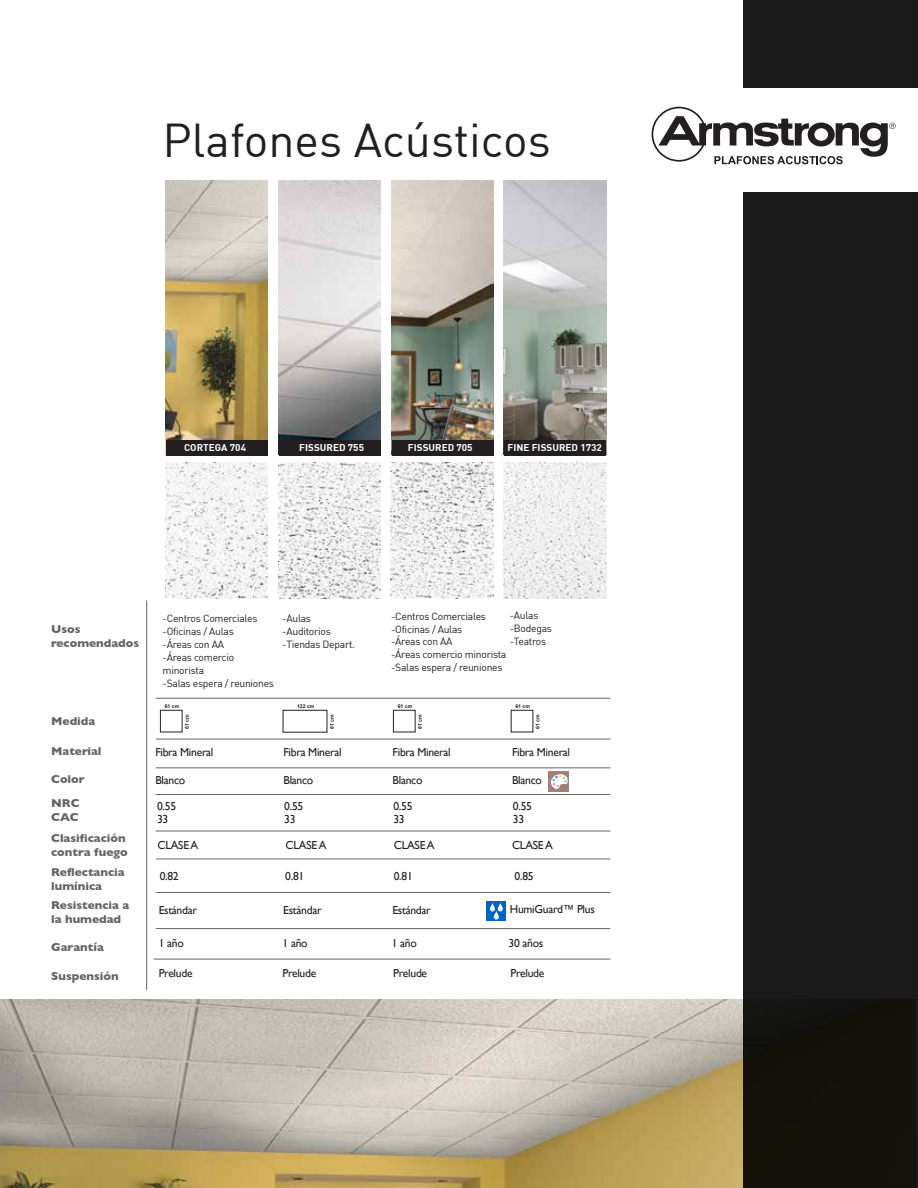
<style>
.page{position:relative;width:918px;height:1188px;background:#fff}
.page>*{position:absolute;margin:0;border:0;box-sizing:border-box;transform-origin:0 0}
.t1{font:46.5px "DIN";color:#231f20}
.t2{font:11.55px/12.9px "Gill Sans";letter-spacing:-.025em;color:#231f20}
.t3{font:700 11.55px/14px "Gill Sans";color:#636466}
.t4{font:10.35px/12.9px "DIN";letter-spacing:-.025em;color:#231f20}
.t5{font:9.6px "DIN Bold";color:#fff}
.t6{font:700 5.1px "Arial";color:#231f20}
</style>
<div class="page">
<img style="left:0;top:999px;width:744px;height:189px">
<div style="left:744px;top:192px;width:174px;height:996px;background:linear-gradient(to right,#191817,#191917)"></div>
<div style="left:744px;top:0;width:174px;height:88px;background:#1a1a1a"></div>
<svg style="left:652px;top:107px;width:244px;height:57px"></svg>
<hr style="left:146px;top:601px;width:1px;height:389px;background:#666767">
<hr style="left:156px;top:698px;width:454px;height:1px;background:#666767">
<hr style="left:156px;top:739px;width:454px;height:1px;background:#666767">
<hr style="left:156px;top:767px;width:454px;height:1px;background:#666767">
<hr style="left:156px;top:794px;width:454px;height:1px;background:#666767">
<hr style="left:156px;top:831px;width:454px;height:1px;background:#666767">
<hr style="left:156px;top:858px;width:454px;height:1px;background:#666767">
<hr style="left:156px;top:892px;width:454px;height:1px;background:#666767">
<hr style="left:156px;top:928px;width:454px;height:1px;background:#666767">
<hr style="left:154px;top:959px;width:456px;height:1px;background:#666767">
<div style="left:487px;top:901px;width:19px;height:20px;background:#0064c5"></div>
<svg style="left:490px;top:902px;width:5px;height:9px"></svg>
<svg style="left:498px;top:902px;width:5px;height:9px"></svg>
<svg style="left:494px;top:910px;width:5px;height:10px"></svg>
<div style="left:549px;top:771px;width:20px;height:20px;background:#a27f74"></div>
<svg style="left:548px;top:771px;width:20px;height:18px"></svg>
<img style="left:165px;top:180px;width:103px;height:275px">
<img style="left:165px;top:463px;width:103px;height:135px">
<img style="left:278px;top:180px;width:103px;height:275px">
<img style="left:278px;top:463px;width:103px;height:135px">
<img style="left:391px;top:180px;width:103px;height:275px">
<svg style="left:390px;top:462px;width:104px;height:137px"></svg>
<img style="left:391px;top:463px;width:102px;height:135px">
<img style="left:504px;top:180px;width:102px;height:260px">
<svg style="left:503px;top:462px;width:104px;height:137px"></svg>
<img style="left:504px;top:463px;width:102px;height:135px">
<div style="left:160px;top:710px;width:23px;height:22px;border:1px solid #231f20"></div>
<div style="left:283px;top:710px;width:44px;height:23px;border:1px solid #231f20"></div>
<div style="left:393px;top:710px;width:23px;height:22px;border:1px solid #231f20"></div>
<div style="left:166px;top:440px;width:102px;height:16px;background:#231f20"></div>
<div style="left:279px;top:440px;width:102px;height:16px;background:#231f20"></div>
<div style="left:392px;top:440px;width:102px;height:16px;background:#231f20"></div>
<div style="left:504px;top:440px;width:102px;height:16px;background:#231f20"></div>
<h1 class="t1" style="left:162px;top:111px;width:390px">Plafones Acústicos</h1>
<p class="t5" style="left:184px;top:441px;width:63px">CORTEGA 704</p>
<p class="t5" style="left:299px;top:441px;width:66px">FISSURED 755</p>
<p class="t5" style="left:408px;top:441px;width:66px">FISSURED 705</p>
<p class="t5" style="left:508px;top:441px;width:96px">FINE FISSURED 1732</p>
<p class="t3" style="left:51px;top:622px;width:89px">Usos recomendados</p>
<p class="t3" style="left:51px;top:714px;width:46px">Medida</p>
<p class="t3" style="left:51px;top:744px;width:52px">Material</p>
<p class="t3" style="left:51px;top:767px;width:35px;line-height:24.2px">Color<br>NRC</p>
<p class="t3" style="left:51px;top:806px;width:76px;line-height:21.5px">CAC<br>Clasificación</p>
<p class="t3" style="left:51px;top:842px;width:78px;line-height:19.5px">contra fuego<br>Reflectancia</p>
<p class="t3" style="left:51px;top:876px;width:80px;line-height:19.8px">lumínica<br>Resistencia a</p>
<p class="t3" style="left:51px;top:912px;width:71px">la humedad</p>
<p class="t3" style="left:51px;top:940px;width:54px">Garantía</p>
<p class="t3" style="left:51px;top:969px;width:69px">Suspensión</p>
<p class="t4" style="left:163px;top:612px;width:113px">-Centros Comerciales -Oficinas / Aulas<br>-Áreas con AA<br>-Áreas comercio minorista<br>-Salas espera / reuniones</p>
<p class="t4" style="left:282px;top:612px;width:74px">-Aulas -Auditorios -Tiendas Depart.</p>
<p class="t4" style="left:391px;top:609px;width:117px">-Centros Comerciales -Oficinas / Aulas<br>-Áreas con AA<br>-Áreas comercio minorista -Salas espera / reuniones</p>
<p class="t4" style="left:510px;top:609px;width:44px">-Aulas -Bodegas -Teatros</p>
<p class="t6" style="left:165px;top:703px;width:16px">61 cm</p>
<p class="t6" style="left:297px;top:703px;width:19px">122 cm</p>
<p class="t6" style="left:184px;top:729px;width:16px;rotate:-90deg">61 cm</p>
<p class="t6" style="left:398px;top:703px;width:16px">61 cm</p>
<p class="t6" style="left:515px;top:703px;width:16px">61 cm</p>
<p class="t6" style="left:329px;top:729px;width:16px;rotate:-90deg">61 cm</p>
<p class="t6" style="left:534px;top:729px;width:16px;rotate:-90deg">61 cm</p>
<p class="t6" style="left:417px;top:729px;width:16px;rotate:-90deg">61 cm</p>
<p class="t2" style="left:155px;top:746px;width:60px">Fibra Mineral</p>
<p class="t2" style="left:283px;top:746px;width:60px">Fibra Mineral</p>
<p class="t2" style="left:393px;top:746px;width:60px">Fibra Mineral</p>
<p class="t2" style="left:512px;top:746px;width:60px">Fibra Mineral</p>
<p class="t2" style="left:155px;top:773px;width:31px">Blanco</p>
<p class="t2" style="left:283px;top:773px;width:31px">Blanco</p>
<p class="t2" style="left:393px;top:773px;width:31px">Blanco</p>
<p class="t2" style="left:512px;top:773px;width:31px">Blanco</p>
<p class="t2" style="left:157px;top:799px;width:21px">0.55<br>33</p>
<p class="t2" style="left:284px;top:799px;width:21px">0.55<br>33</p>
<p class="t2" style="left:393px;top:799px;width:21px">0.55<br>33</p>
<p class="t2" style="left:513px;top:799px;width:21px">0.55<br>33</p>
<p class="t2" style="left:158px;top:838px;width:42px">CLASE A</p>
<p class="t2" style="left:286px;top:838px;width:42px">CLASE A</p>
<p class="t2" style="left:394px;top:838px;width:42px">CLASE A</p>
<p class="t2" style="left:512px;top:838px;width:42px">CLASE A</p>
<p class="t2" style="left:160px;top:870px;width:21px">0.82</p>
<p class="t2" style="left:285px;top:870px;width:21px">0.81</p>
<p class="t2" style="left:394px;top:870px;width:21px">0.81</p>
<p class="t2" style="left:515px;top:870px;width:21px">0.85</p>
<p class="t2" style="left:159px;top:904px;width:40px">Estándar</p>
<p class="t2" style="left:283px;top:904px;width:40px">Estándar</p>
<p class="t2" style="left:392px;top:904px;width:40px">Estándar</p>
<p class="t2" style="left:510px;top:902px;width:86px">HumiGuard™ Plus</p>
<p class="t2" style="left:159px;top:937px;width:27px">1 año</p>
<p class="t2" style="left:283px;top:937px;width:27px">1 año</p>
<p class="t2" style="left:392px;top:937px;width:27px">1 año</p>
<p class="t2" style="left:509px;top:937px;width:36px">30 años</p>
<p class="t2" style="left:159px;top:967px;width:35px">Prelude</p>
<p class="t2" style="left:282px;top:967px;width:35px">Prelude</p>
<p class="t2" style="left:393px;top:967px;width:35px">Prelude</p>
<p class="t2" style="left:511px;top:967px;width:35px">Prelude</p>
</div>
